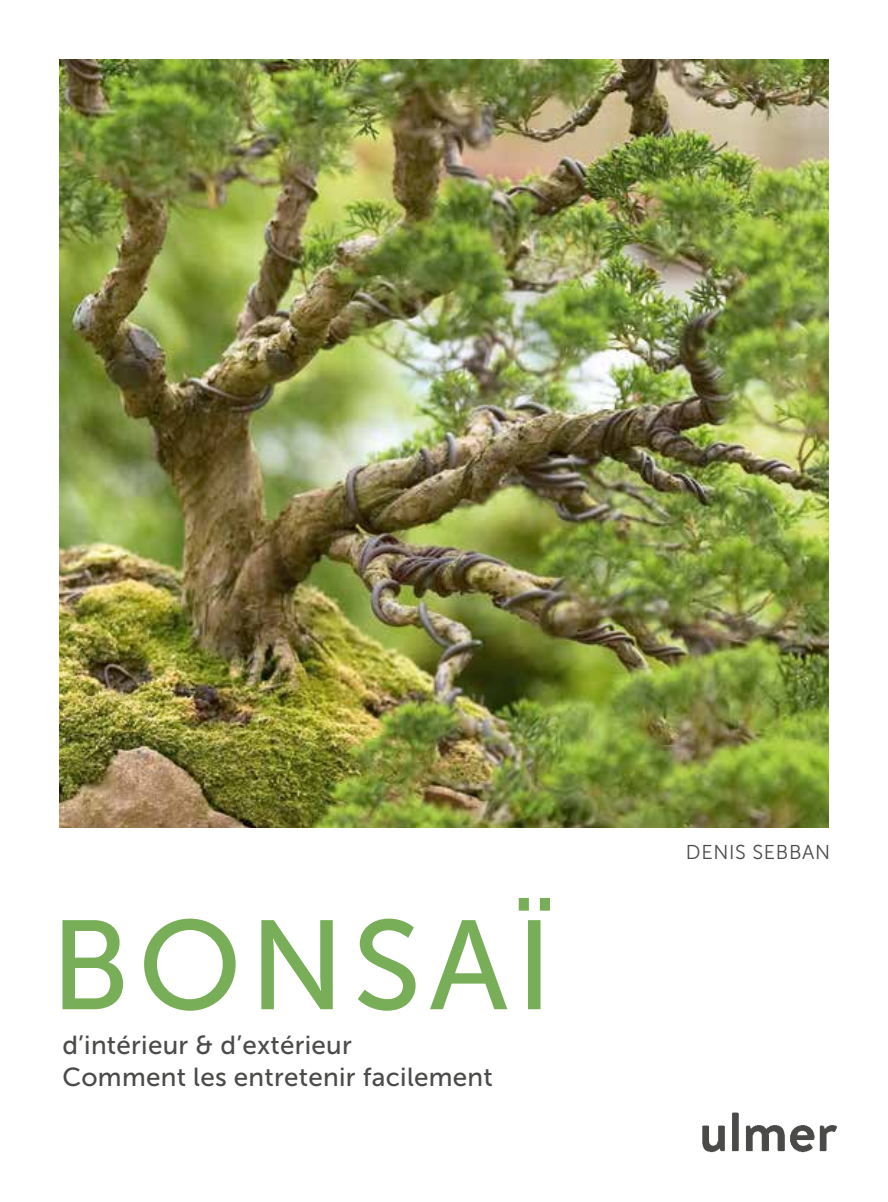
<style>
.page{position:relative;width:888px;height:1202px;background:#fff}
.page>*{position:absolute;margin:0;border:0;box-sizing:border-box;transform-origin:0 0}
.t1{font:126.2px "Museo Sans 500";letter-spacing:.06em;color:#77ae57}
.t2{font:26px/32px "Museo Sans 500";letter-spacing:.01em;color:#4a4a49}
.t3{font:20px "Museo Sans 300";letter-spacing:.03em;color:#4a4a49}
</style>
<div class="page">
<img style="left:702px;top:1112px;width:134px;height:41px">
<img style="left:60px;top:60px;width:768px;height:768px">
<h1 class="t1" style="left:50px;top:897px;width:503px">BONSAÏ</h1>
<p class="t2" style="left:62px;top:1029px;width:432px">d’intérieur &amp; d’extérieur<br>Comment les entretenir facilement</p>
<p class="t3" style="left:685px;top:842px;width:146px">DENIS SEBBAN</p>
</div>
